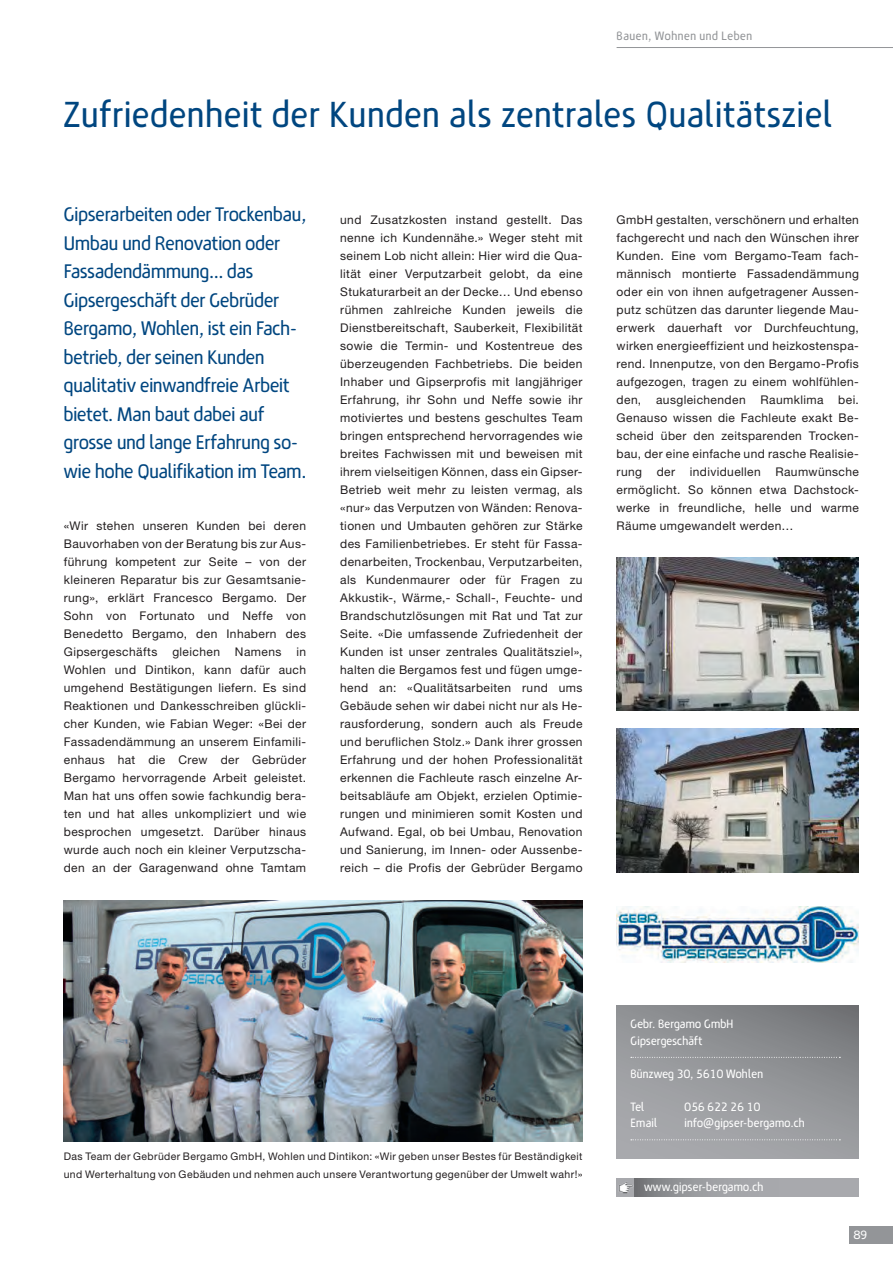
<style>
.page{position:relative;width:893px;height:1263px;background:#fff}
.page>*{position:absolute;margin:0;border:0;box-sizing:border-box;transform-origin:0 0}
.t1{font:36px "Rene Menue";letter-spacing:.025em;color:#004680}
.t2{font:19.5px/28.5px "Rene Menue";color:#004680}
.t3{font:12px/18px "Helvetica Neue";letter-spacing:.035em;color:#231f20;text-align:justify}
.t4{font:12px/16.5px "Rene Menue";letter-spacing:.02em;color:#fff}
.t5{font:12px "Rene Menue";letter-spacing:.05em;color:#939598}
.t6{font:10.5px/18px "Helvetica Neue";letter-spacing:.04em;color:#231f20}
</style>
<div class="page">
<div style="left:849px;top:1226px;width:44px;height:18px;background:#939598"></div>
<hr style="left:617px;top:47px;width:276px;height:1px;background:#939598">
<img style="left:64px;top:900px;width:519px;height:242px">
<img style="left:617px;top:558px;width:242px;height:152px">
<img style="left:617px;top:728px;width:242px;height:144px">
<svg style="left:617px;top:1006px;width:242px;height:153px;background:#949699"></svg>
<svg style="left:617px;top:1178px;width:18px;height:18px"></svg>
<img style="left:618px;top:1181px;width:15px;height:12px">
<svg style="left:635px;top:1178px;width:224px;height:18px;background:#9d9ea2"></svg>
<svg style="left:631px;top:1057px;width:209px;height:1px"></svg>
<svg style="left:631px;top:1139px;width:209px;height:1px"></svg>
<img style="left:617px;top:906px;width:242px;height:56px">
<p class="t5" style="left:617px;top:28px;width:137px">Bauen, Wohnen und Leben</p>
<h1 class="t1" style="left:64px;top:90px;width:770px">Zufriedenheit der Kunden als zentrales Qualitätsziel</h1>
<p class="t2" style="left:64px;top:201px;width:244px">Gipserarbeiten oder Trockenbau,<br>Umbau und Renovation oder<br>Fassadendämmung… das<br>Gipsergeschäft der Gebrüder<br>Bergamo, Wohlen, ist ein Fach&shy;betrieb, der seinen Kunden qualitativ einwandfreie Arbeit bietet. Man baut dabei auf grosse und lange Erfahrung so&shy;wie hohe Qualifikation im Team.</p>
<p class="t3" style="left:64px;top:517px;width:244px">«Wir stehen unseren Kunden bei deren Bauvorhaben von der Beratung bis zur Aus&shy;führung kompetent zur Seite – von der kleineren Reparatur bis zur Gesamtsanie&shy;rung», erklärt Francesco Bergamo. Der Sohn von Fortunato und Neffe von Benedetto Bergamo, den Inhabern des Gipsergeschäfts gleichen Namens in Wohlen und Dintikon, kann dafür auch umgehend Bestätigungen liefern. Es sind Reaktionen und Dankesschreiben glückli&shy;cher Kunden, wie Fabian Weger: «Bei der Fassadendämmung an unserem Einfamili&shy;enhaus hat die Crew der Gebrüder Bergamo hervorragende Arbeit geleistet.<br>Man hat uns offen sowie fachkundig bera&shy;ten und hat alles unkompliziert und wie besprochen umgesetzt. Darüber hinaus wurde auch noch ein kleiner Verputzscha&shy;den an der Garagenwand ohne Tamtam</p>
<p class="t3" style="left:340px;top:211px;width:244px">und Zusatzkosten instand gestellt. Das nenne ich Kundennähe.» Weger steht mit seinem Lob nicht allein: Hier wird die Qua&shy;lität einer Verputzarbeit gelobt, da eine Stukaturarbeit an der Decke… Und ebenso rühmen zahlreiche Kunden jeweils die Dienstbereitschaft, Sauberkeit, Flexibilität sowie die Termin- und Kostentreue des überzeugenden Fachbetriebs. Die beiden Inhaber und Gipserprofis mit langjähriger Erfahrung, ihr Sohn und Neffe sowie ihr motiviertes und bestens geschultes Team bringen entsprechend hervorragendes wie breites Fachwissen mit und beweisen mit ihrem vielseitigen Können, dass ein Gipser-Betrieb weit mehr zu leisten vermag, als «nur» das Verputzen von Wänden: Renova&shy;tionen und Umbauten gehören zur Stärke des Familienbetriebes. Er steht für Fassa&shy;denarbeiten, Trockenbau, Verputzarbeiten, als Kundenmaurer oder für Fragen zu Akkustik-, Wärme,- Schall-, Feuchte- und Brandschutzlösungen mit Rat und Tat zur Seite. «Die umfassende Zufriedenheit der Kunden ist unser zentrales Qualitätsziel», halten die Bergamos fest und fügen umge&shy;hend an: «Qualitätsarbeiten rund ums Gebäude sehen wir dabei nicht nur als He&shy;rausforderung, sondern auch als Freude und beruflichen Stolz.» Dank ihrer grossen Erfahrung und der hohen Professionalität erkennen die Fachleute rasch einzelne Ar&shy;beitsabläufe am Objekt, erzielen Optimie&shy;rungen und minimieren somit Kosten und Aufwand. Egal, ob bei Umbau, Renovation und Sanierung, im Innen- oder Aussenbe&shy;reich – die Profis der Gebrüder Bergamo</p>
<p class="t3" style="left:617px;top:211px;width:244px">GmbH gestalten, verschönern und erhalten fachgerecht und nach den Wünschen ihrer Kunden. Eine vom Bergamo-Team fach&shy;männisch montierte Fassadendämmung oder ein von ihnen aufgetragener Aussen&shy;putz schützen das darunter liegende Mau&shy;erwerk dauerhaft vor Durchfeuchtung, wirken energieeffizient und heizkostenspa&shy;rend. Innenputze, von den Bergamo-Profis aufgezogen, tragen zu einem wohlfühlen&shy;den, ausgleichenden Raumklima bei.<br>Genauso wissen die Fachleute exakt Be&shy;scheid über den zeitsparenden Trocken&shy;bau, der eine einfache und rasche Realisie&shy;rung der individuellen Raumwünsche ermöglicht. So können etwa Dachstock&shy;werke in freundliche, helle und warme Räume umgewandelt werden…</p>
<p class="t4" style="left:630px;top:1016px;width:104px">Gebr. Bergamo GmbH<br>Gipsergeschäft</p>
<p class="t4" style="left:630px;top:1066px;width:134px">Bünzweg 30, 5610 Wohlen</p>
<p class="t4" style="left:630px;top:1099px;width:15px">Tel</p>
<p class="t4" style="left:684px;top:1099px;width:77px">056 622 26 10</p>
<p class="t4" style="left:630px;top:1115px;width:28px">Email</p>
<p class="t4" style="left:684px;top:1115px;width:122px">info@gipser-bergamo.ch</p>
<p class="t6" style="left:64px;top:1147px;width:520px">Das Team der Gebrüder Bergamo GmbH, Wohlen und Dintikon: «Wir geben unser Bestes für Beständigkeit und Werterhaltung von Gebäuden und nehmen auch unsere Verantwortung gegenüber der Umwelt wahr!»</p>
<p class="t4" style="left:644px;top:1179px;width:121px">www.gipser-bergamo.ch</p>
<p class="t4" style="left:854px;top:1227px;width:15px">89</p>
<p class="t4" style="left:854px;top:1227px;width:8px">1</p>
</div>
